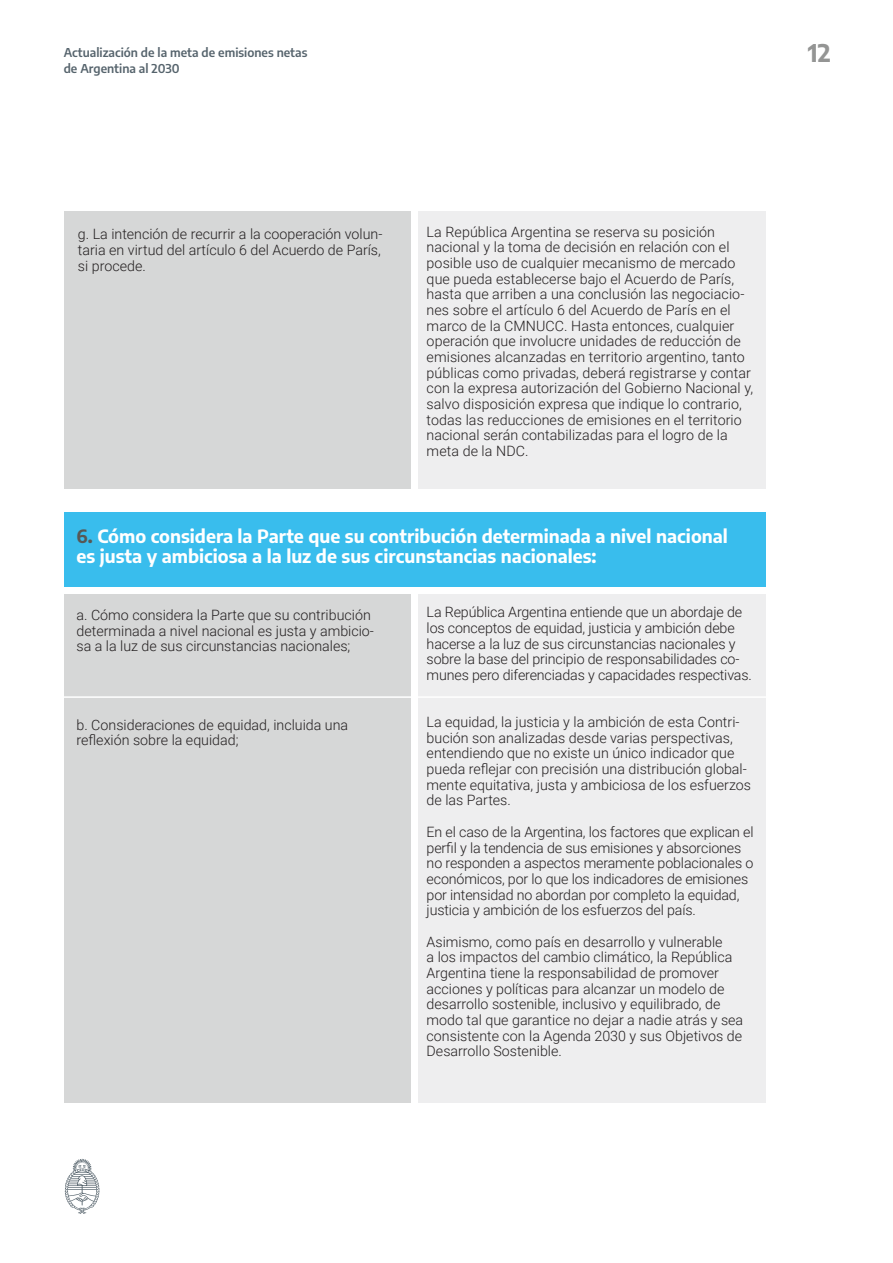
<style>
.page{position:relative;width:893px;height:1263px;background:#fff}
.page>*{position:absolute;margin:0;border:0;box-sizing:border-box;transform-origin:0 0}
.t1{font:700 24px "Encode Sans";color:#949594}
.t2{font:700 18px/19.8px "Encode Sans";color:#fff}
.t3{font:300 14.25px/15.6px "Roboto";color:#231f20}
.t4{font:600 12px/15.8px "Encode Sans";color:#55636c}
.s1{color:#575855}
</style>
<div class="page">
<svg style="left:65px;top:1159px;width:34px;height:55px"></svg>
<div style="left:418px;top:212px;width:347px;height:277px;background:#eeeeef"></div>
<div style="left:64px;top:212px;width:346px;height:277px;background:#d6d7d7"></div>
<div style="left:418px;top:594px;width:347px;height:508px;background:#eeeeef"></div>
<div style="left:64px;top:594px;width:346px;height:508px;background:#d6d7d7"></div>
<div style="left:64px;top:512px;width:701px;height:75px;background:#39bded"></div>
<hr style="left:58px;top:696px;width:714px;height:2px;background:#fff">
<p class="t4" style="left:64px;top:44px;width:245px">Actualización de la meta de emisiones netas de Argentina al 2030</p>
<h1 class="t1" style="left:808px;top:35px;width:24px">12</h1>
<p class="t3" style="left:78px;top:226px;width:306px;text-align:justify">g. La intención de recurrir a la cooperación volun&shy;taria en virtud del artículo 6 del Acuerdo de París, si procede.</p>
<p class="t3" style="left:427px;top:223px;width:328px">La República Argentina se reserva su posición nacional y la toma de decisión en relación con el posible uso de cualquier mecanismo de mercado que pueda establecerse bajo el Acuerdo de París, hasta que arriben a una conclusión las negociacio&shy;nes sobre el artículo 6 del Acuerdo de París en el marco de la CMNUCC. Hasta entonces, cualquier operación que involucre unidades de reducción de emisiones alcanzadas en territorio argentino, tanto públicas como privadas, deberá registrarse y contar con la expresa autorización del Gobierno Nacional y, salvo disposición expresa que indique lo contrario, todas las reducciones de emisiones en el territorio nacional serán contabilizadas para el logro de la meta de la NDC.</p>
<p class="t2" style="left:77px;top:525px;width:653px"><span class="s1">6.</span> Cómo considera la Parte que su contribución determinada a nivel nacional es justa y ambiciosa a la luz de sus circunstancias nacionales:</p>
<p class="t3" style="left:77px;top:606px;width:299px">a. Cómo considera la Parte que su contribución determinada a nivel nacional es justa y ambicio&shy;sa a la luz de sus circunstancias nacionales;</p>
<p class="t3" style="left:77px;top:716px;width:273px">b. Consideraciones de equidad, incluida una reflexión sobre la equidad;</p>
<p class="t3" style="left:427px;top:604px;width:327px">La República Argentina entiende que un abordaje de los conceptos de equidad, justicia y ambición debe hacerse a la luz de sus circunstancias nacionales y sobre la base del principio de responsabilidades co&shy;munes pero diferenciadas y capacidades respectivas.</p>
<p class="t3" style="left:427px;top:714px;width:326px">La equidad, la justicia y la ambición de esta Contri&shy;bución son analizadas desde varias perspectivas, entendiendo que no existe un único indicador que pueda reflejar con precisión una distribución global&shy;mente equitativa, justa y ambiciosa de los esfuerzos de las Partes.</p>
<p class="t3" style="left:427px;top:823px;width:328px">En el caso de la Argentina, los factores que explican el perfil y la tendencia de sus emisiones y absorciones no responden a aspectos meramente poblacionales o económicos, por lo que los indicadores de emisiones por intensidad no abordan por completo la equidad, justicia y ambición de los esfuerzos del país.</p>
<p class="t3" style="left:427px;top:933px;width:318px">Asimismo, como país en desarrollo y vulnerable<br>a los impactos del cambio climático, la República Argentina tiene la responsabilidad de promover acciones y políticas para alcanzar un modelo de desarrollo sostenible, inclusivo y equilibrado, de modo tal que garantice no dejar a nadie atrás y sea consistente con la Agenda 2030 y sus Objetivos de Desarrollo Sostenible.</p>
</div>
